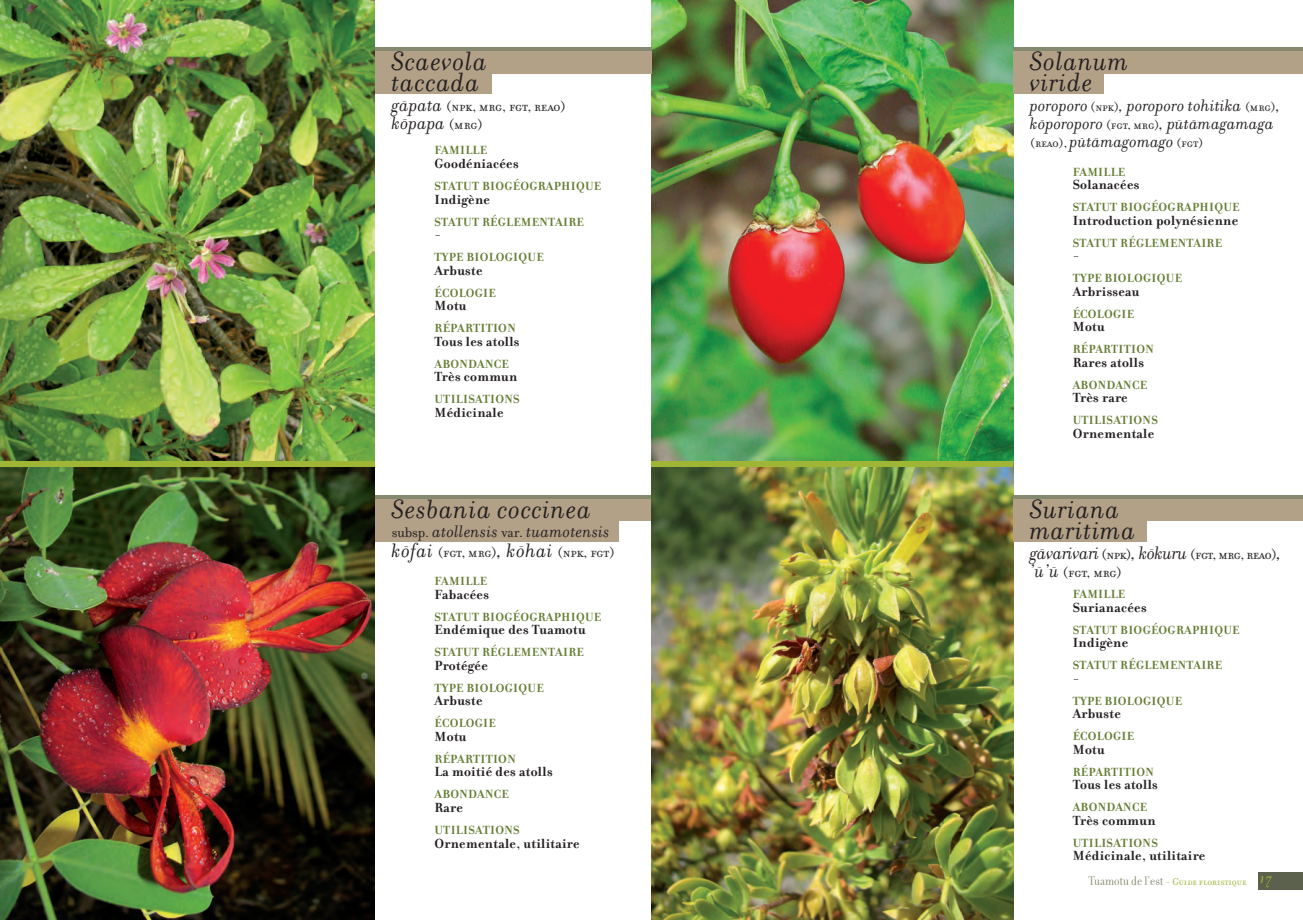
<style>
.page{position:relative;width:1303px;height:920px;background:#fff}
.page>*{position:absolute;margin:0;border:0;box-sizing:border-box;transform-origin:0 0}
.t1{font:italic 28.5px/21px "Filosofia";letter-spacing:.025em;color:#231f20}
.t2{font:italic 19.5px "Filos Mao";letter-spacing:.01em;color:#231f20}
.t3{font:italic 18px/18px "Filos Mao";letter-spacing:.01em;color:#231f20}
.t4{font:italic 18px "Filosofia";letter-spacing:.015em;color:#231f20}
.t5{font:15px/18px "Filosofia Small Caps";letter-spacing:-.01em;color:#231f20}
.t6{font:700 14.25px "Filosofia";letter-spacing:.025em;color:#231f20}
.t7{font:13.5px "Filosofia Small Caps";color:#231f20}
.t8{font:700 12.75px "Filosofia";letter-spacing:.025em;color:#657d33}
.t9{font:10.5px "Filosofia Small Caps";color:#9fb535}
.s1{font-family:"Filos Mao";font-style:italic;font-size:19.5px}
.s2{font-family:"Filosofia Small Caps";font-style:normal;font-size:15px}
.s3{font-style:normal;font-size:15px}
.s4{font-family:"Filos Mao";font-style:italic;font-size:21px}
.s5{font-family:"Filosofia Small Caps";font-style:normal;font-size:13.5px}
.s6{font-family:"Filos Mao";font-style:italic;font-size:18px}
.s7{font-family:"Filosofia Grand";font-size:13.5px;color:#86896f}
.s8{font-family:"Filosofia";font-style:italic;font-size:16.5px}
</style>
<div class="page">
<div style="left:375px;top:518px;width:244px;height:24px;background:#b2a087"></div>
<div style="left:375px;top:497px;width:289px;height:24px;background:#b2a087"></div>
<hr style="left:375px;top:495px;width:289px;height:3px;background:#86896f">
<img style="left:0;top:466px;width:375px;height:453px">
<div style="left:0;top:460px;width:375px;height:6px;background:#9fb535"></div>
<img style="left:651px;top:466px;width:361px;height:453px">
<div style="left:651px;top:460px;width:361px;height:6px;background:#9fb535"></div>
<div style="left:1257px;top:872px;width:45px;height:17px;background:#5c614e"></div>
<img style="left:0;top:0;width:375px;height:460px">
<img style="left:651px;top:0;width:361px;height:460px">
<div style="left:375px;top:71px;width:116px;height:23px;background:#b2a087"></div>
<div style="left:375px;top:50px;width:276px;height:23px;background:#b2a087"></div>
<hr style="left:375px;top:47px;width:276px;height:4px;background:#86896f">
<div style="left:1012px;top:71px;width:91px;height:23px;background:#b2a087"></div>
<div style="left:1012px;top:50px;width:290px;height:23px;background:#b2a087"></div>
<hr style="left:1012px;top:47px;width:290px;height:4px;background:#86896f">
<div style="left:1012px;top:518px;width:134px;height:24px;background:#b2a087"></div>
<div style="left:1012px;top:497px;width:290px;height:24px;background:#b2a087"></div>
<hr style="left:1012px;top:495px;width:290px;height:3px;background:#86896f">
<hr style="left:630px;top:0;width:42px;height:1px;background:#000">
<hr style="left:630px;top:919px;width:42px;height:1px;background:#000">
<hr style="left:0;top:439px;width:1px;height:42px;background:#000">
<p class="t1" style="left:392px;top:50px;width:97px">Scaevola taccada</p>
<p class="t5" style="left:392px;top:97px;width:175px"><span class="s1">gäpata</span> (npk, mrg, fgt, reao)</p>
<p class="t2" style="left:392px;top:111px;width:92px">köpapa <span class="s2">(mrg)</span></p>
<p class="t8" style="left:434px;top:143px;width:54px">FAMILLE</p>
<p class="t6" style="left:434px;top:155px;width:86px">Goodéniacées</p>
<p class="t8" style="left:434px;top:178px;width:168px">STATUT BIOGÉOGRAPHIQUE</p>
<p class="t6" style="left:434px;top:190px;width:57px">Indigène</p>
<p class="t8" style="left:434px;top:214px;width:151px">STATUT RÉGLEMENTAIRE</p>
<p class="t6" style="left:434px;top:226px;width:8px">-</p>
<p class="t8" style="left:434px;top:249px;width:111px">TYPE BIOLOGIQUE</p>
<p class="t6" style="left:434px;top:261px;width:50px">Arbuste</p>
<p class="t8" style="left:434px;top:285px;width:63px">ÉCOLOGIE</p>
<p class="t6" style="left:434px;top:297px;width:33px">Motu</p>
<p class="t8" style="left:434px;top:320px;width:83px">RÉPARTITION</p>
<p class="t6" style="left:434px;top:332px;width:86px">Tous les atolls</p>
<p class="t8" style="left:434px;top:356px;width:76px">ABONDANCE</p>
<p class="t6" style="left:434px;top:368px;width:84px">Très commun</p>
<p class="t8" style="left:434px;top:391px;width:87px">UTILISATIONS</p>
<p class="t6" style="left:434px;top:403px;width:71px">Médicinale</p>
<p class="t1" style="left:392px;top:497px;width:201px">Sesbania coccinea</p>
<p class="t4" style="left:392px;top:520px;width:219px"><span class="s3">subsp.</span> atollensis <span class="s3">var.</span> tuamotensis</p>
<p class="t5" style="left:392px;top:543px;width:224px"><span class="s4">köfai</span> (fgt, mrg)<span class="s4">, köhai</span> (npk, fgt)</p>
<p class="t8" style="left:434px;top:573px;width:54px">FAMILLE</p>
<p class="t6" style="left:434px;top:585px;width:56px">Fabacées</p>
<p class="t8" style="left:434px;top:609px;width:168px">STATUT BIOGÉOGRAPHIQUE</p>
<p class="t6" style="left:434px;top:621px;width:153px">Endémique des Tuamotu</p>
<p class="t8" style="left:434px;top:644px;width:151px">STATUT RÉGLEMENTAIRE</p>
<p class="t6" style="left:434px;top:656px;width:55px">Protégée</p>
<p class="t8" style="left:434px;top:680px;width:111px">TYPE BIOLOGIQUE</p>
<p class="t6" style="left:434px;top:692px;width:50px">Arbuste</p>
<p class="t8" style="left:434px;top:715px;width:63px">ÉCOLOGIE</p>
<p class="t6" style="left:434px;top:727px;width:33px">Motu</p>
<p class="t8" style="left:434px;top:751px;width:83px">RÉPARTITION</p>
<p class="t6" style="left:434px;top:763px;width:119px">La moitié des atolls</p>
<p class="t8" style="left:434px;top:786px;width:76px">ABONDANCE</p>
<p class="t6" style="left:434px;top:798px;width:30px">Rare</p>
<p class="t8" style="left:434px;top:822px;width:87px">UTILISATIONS</p>
<p class="t6" style="left:434px;top:834px;width:147px">Ornementale, utilitaire</p>
<p class="t1" style="left:1029px;top:50px;width:100px">Solanum viride</p>
<p class="t3" style="left:1029px;top:96px;width:251px">poroporo <span class="s5">(npk)</span>, poroporo tohitika <span class="s5">(mrg)</span>, köporoporo <span class="s5">(fgt, mrg)</span>, pütämagamaga</p>
<p class="t7" style="left:1029px;top:134px;width:174px">(reao), <span class="s6">pütämagomago</span> (fgt)</p>
<p class="t8" style="left:1072px;top:164px;width:54px">FAMILLE</p>
<p class="t6" style="left:1072px;top:176px;width:68px">Solanacées</p>
<p class="t8" style="left:1072px;top:199px;width:168px">STATUT BIOGÉOGRAPHIQUE</p>
<p class="t6" style="left:1072px;top:211px;width:167px">Introduction polynésienne</p>
<p class="t8" style="left:1072px;top:235px;width:151px">STATUT RÉGLEMENTAIRE</p>
<p class="t6" style="left:1072px;top:247px;width:8px">-</p>
<p class="t8" style="left:1072px;top:270px;width:111px">TYPE BIOLOGIQUE</p>
<p class="t6" style="left:1072px;top:282px;width:68px">Arbrisseau</p>
<p class="t8" style="left:1072px;top:306px;width:63px">ÉCOLOGIE</p>
<p class="t6" style="left:1072px;top:318px;width:33px">Motu</p>
<p class="t8" style="left:1072px;top:341px;width:83px">RÉPARTITION</p>
<p class="t6" style="left:1072px;top:353px;width:73px">Rares atolls</p>
<p class="t8" style="left:1072px;top:377px;width:76px">ABONDANCE</p>
<p class="t6" style="left:1072px;top:389px;width:56px">Très rare</p>
<p class="t8" style="left:1072px;top:412px;width:87px">UTILISATIONS</p>
<p class="t6" style="left:1072px;top:424px;width:83px">Ornementale</p>
<p class="t1" style="left:1029px;top:497px;width:107px">Suriana maritima</p>
<p class="t5" style="left:1029px;top:545px;width:253px"><span class="s1">gävarivari</span> (npk)<span class="s1">, kökuru</span> (fgt, mrg, reao)<span class="s1">, ’ü’ü</span> (fgt, mrg)</p>
<p class="t8" style="left:1072px;top:586px;width:54px">FAMILLE</p>
<p class="t6" style="left:1072px;top:598px;width:75px">Surianacées</p>
<p class="t8" style="left:1072px;top:621px;width:168px">STATUT BIOGÉOGRAPHIQUE</p>
<p class="t6" style="left:1072px;top:634px;width:57px">Indigène</p>
<p class="t8" style="left:1072px;top:657px;width:151px">STATUT RÉGLEMENTAIRE</p>
<p class="t6" style="left:1072px;top:669px;width:8px">-</p>
<p class="t8" style="left:1072px;top:692px;width:111px">TYPE BIOLOGIQUE</p>
<p class="t6" style="left:1072px;top:705px;width:50px">Arbuste</p>
<p class="t8" style="left:1072px;top:728px;width:63px">ÉCOLOGIE</p>
<p class="t6" style="left:1072px;top:740px;width:33px">Motu</p>
<p class="t8" style="left:1072px;top:763px;width:83px">RÉPARTITION</p>
<p class="t6" style="left:1072px;top:776px;width:86px">Tous les atolls</p>
<p class="t8" style="left:1072px;top:799px;width:76px">ABONDANCE</p>
<p class="t6" style="left:1072px;top:811px;width:84px">Très commun</p>
<p class="t8" style="left:1072px;top:834px;width:87px">UTILISATIONS</p>
<p class="t6" style="left:1072px;top:847px;width:134px">Médicinale, utilitaire</p>
<p class="t9" style="left:1088px;top:874px;width:185px"><span class="s7">Tuamotu de l’est</span> - Guide floristique <span class="s8">17</span></p>
</div>
